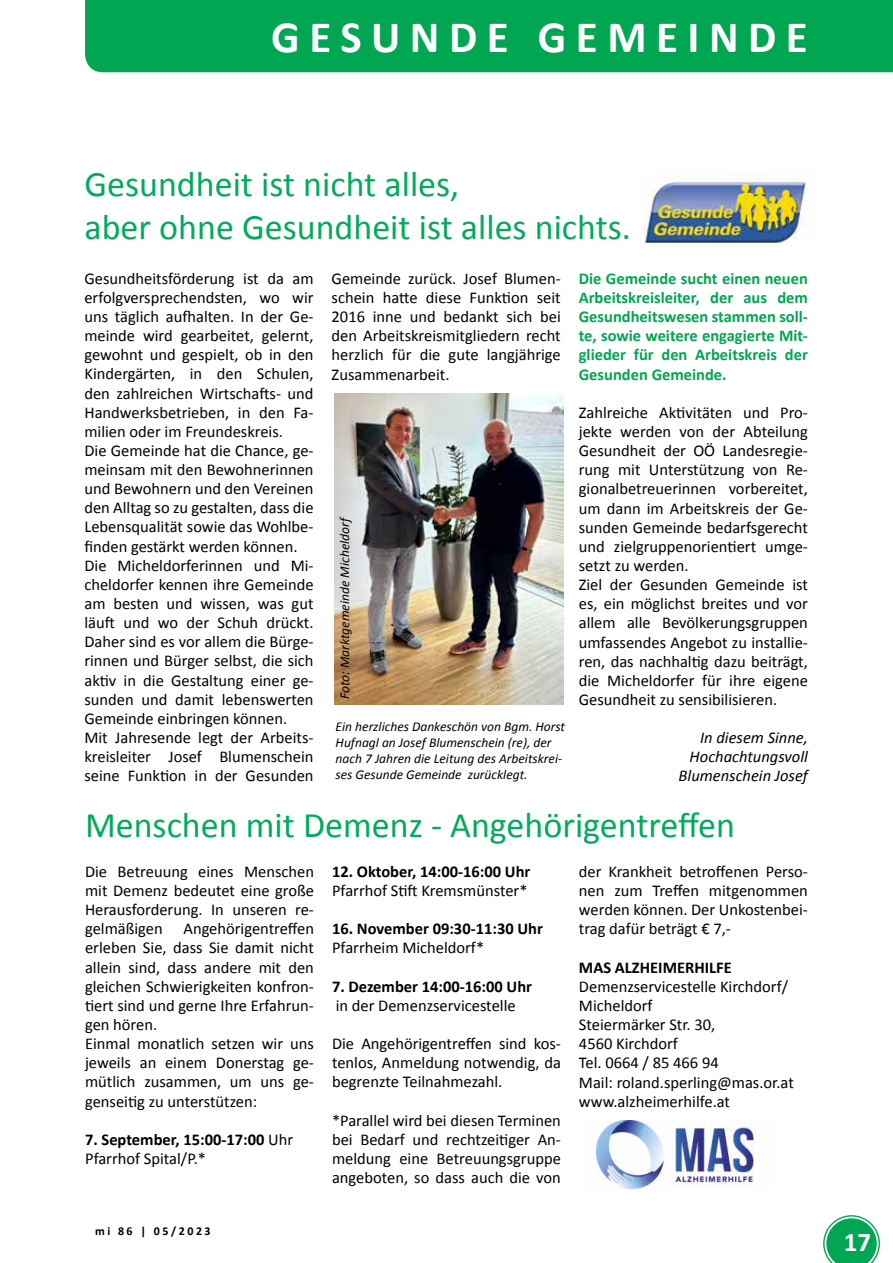
<style>
.page{position:relative;width:893px;height:1263px;background:#fff}
.page>*{position:absolute;margin:0;border:0;box-sizing:border-box;transform-origin:0 0}
.t1{font:700 45px "Calibri";letter-spacing:.21em;color:#fff}
.t2{font:36px/43.2px "Calibri";color:#00ac5b}
.t3{font:700 27px "Calibri";color:#fff}
.t4{font:16.5px/19.2px "Calibri";color:#000;text-align:justify}
.t5{font:700 16.5px/19.2px "Calibri";color:#00a651;text-align:justify}
.t6{font:700 16.5px/19.2px "Calibri";color:#000}
.t7{font:italic 16.5px/19.2px "Calibri";color:#000;text-align:right}
.t8{font:italic 13.5px/16.2px "Calibri";color:#000}
.t9{font:700 12px "Calibri";letter-spacing:.21em;color:#000}
.s1{font-weight:400}
</style>
<div class="page">
<svg style="left:823px;top:1215px;width:57px;height:48px"></svg>
<div style="left:85px;top:0;width:808px;height:72px;background:#00a651"></div>
<img style="left:595px;top:1121px;width:159px;height:68px">
<img style="left:644px;top:172px;width:170px;height:70px">
<img style="left:334px;top:393px;width:230px;height:312px">
<h1 class="t1" style="left:271px;top:8px;width:538px">GESUNDE GEMEINDE</h1>
<h2 class="t2" style="left:84px;top:162px;width:548px">Gesundheit ist nicht alles,<br>aber ohne Gesundheit ist alles nichts.</h2>
<p class="t4" style="left:84px;top:269px;width:231px;text-align:left">Gesundheitsförderung ist da am erfolgversprechendsten, wo wir uns täglich aufhalten. In der Ge&shy;meinde wird gearbeitet, gelernt, gewohnt und gespielt, ob in den<br>Kindergärten, in den Schulen, den zahlreichen Wirtschafts- und<br>Handwerksbetrieben, in den Fa&shy;milien oder im Freundeskreis.<br>Die Gemeinde hat die Chance, ge&shy;meinsam mit den Bewohnerinnen und Bewohnern und den Vereinen den Alltag so zu gestalten, dass die<br>Lebensqualität sowie das Wohlbe&shy;finden gestärkt werden können.<br>Die Micheldorferinnen und Mi&shy;cheldorfer kennen ihre Gemeinde am besten und wissen, was gut läuft und wo der Schuh drückt.<br>Daher sind es vor allem die Bürge&shy;rinnen und Bürger selbst, die sich aktiv in die Gestaltung einer ge&shy;sunden und damit lebenswerten<br>Gemeinde einbringen können.<br>Mit Jahresende legt der Arbeits&shy;kreisleiter Josef Blumenschein seine Funktion in der Gesunden</p>
<p class="t4" style="left:332px;top:269px;width:231px">Gemeinde zurück. Josef Blumen&shy;schein hatte diese Funktion seit 2016 inne und bedankt sich bei den Arbeitskreismitgliedern recht herzlich für die gute langjährige Zusammenarbeit.</p>
<p class="t5" style="left:579px;top:269px;width:231px">Die Gemeinde sucht einen neuen Arbeitskreisleiter, der aus dem Gesundheitswesen stammen soll&shy;te, sowie weitere engagierte Mit&shy;glieder für den Arbeitskreis der Gesunden Gemeinde.</p>
<p class="t4" style="left:579px;top:403px;width:231px;text-align:left">Zahlreiche Aktivitäten und Pro&shy;jekte werden von der Abteilung<br>Gesundheit der OÖ Landesregie&shy;rung mit Unterstützung von Re&shy;gionalbetreuerinnen vorbereitet, um dann im Arbeitskreis der Ge&shy;sunden Gemeinde bedarfsgerecht und zielgruppenorientiert umge&shy;setzt zu werden.<br>Ziel der Gesunden Gemeinde ist es, ein möglichst breites und vor allem alle Bevölkerungsgruppen umfassendes Angebot zu installie&shy;ren, das nachhaltig dazu beiträgt, die Micheldorfer für ihre eigene<br>Gesundheit zu sensibilisieren.</p>
<p class="t7" style="left:679px;top:727px;width:131px">In diesem Sinne,<br>Hochachtungsvoll<br>Blumenschein Josef</p>
<p class="t8" style="left:336px;top:699px;width:185px;rotate:-90deg">Foto: Marktgemeinde Micheldorf</p>
<p class="t8" style="left:336px;top:717px;width:231px">Ein herzliches Dankeschön von Bgm. Horst Hufnagl an Josef Blumenschein (re), der nach 7 Jahren die Leitung des Arbeitskrei&shy;ses Gesunde Gemeinde zurücklegt.</p>
<h2 class="t2" style="left:85px;top:804px;width:651px">Menschen mit Demenz - Angehörigentreffen</h2>
<p class="t4" style="left:85px;top:862px;width:230px">Die Betreuung eines Menschen mit Demenz bedeutet eine große Herausforderung. In unseren re&shy;gelmäßigen</p>
<p class="t4" style="left:579px;top:862px;width:230px">der Krankheit betroffenen Perso&shy;nen zum Treffen mitgenommen werden können. Der Unkostenbei&shy;trag dafür beträgt € 7,-</p>
<p class="t6" style="left:579px;top:957px;width:154px">MAS ALZHEIMERHILFE</p>
<p class="t4" style="left:579px;top:977px;width:216px;text-align:left">Demenzservicestelle Kirchdorf/<br>Micheldorf<br>Steiermärker Str. 30,<br>4560 Kirchdorf<br>Tel. 0664 / 85 466 94<br>Mail: roland.sperling@mas.or.at www.alzheimerhilfe.at</p>
<p class="t6" style="left:332px;top:862px;width:200px">12. Oktober, 14:00-16:00 Uhr</p>
<p class="t4" style="left:332px;top:881px;width:197px">Pfarrhof Stift Kremsmünster*</p>
<p class="t6" style="left:332px;top:919px;width:212px">16. November 09:30-11:30 Uhr</p>
<p class="t4" style="left:332px;top:938px;width:154px">Pfarrheim Micheldorf*</p>
<p class="t6" style="left:332px;top:977px;width:202px">7. Dezember 14:00-16:00 Uhr</p>
<p class="t4" style="left:336px;top:996px;width:181px">in der Demenzservicestelle</p>
<p class="t4" style="left:332px;top:1034px;width:230px">Die Angehörigentreffen sind kos&shy;tenlos, Anmeldung notwendig, da begrenzte Teilnahmezahl.</p>
<p class="t4" style="left:332px;top:1111px;width:230px">*Parallel wird bei diesen Terminen bei Bedarf und rechtzeitiger An&shy;meldung eine Betreuungsgruppe angeboten, so dass auch die von</p>
<p class="t4" style="left:85px;top:919px;width:230px;text-align:left;text-indent:98px">Angehörigentreffen erleben Sie, dass Sie damit nicht allein sind, dass andere mit den gleichen Schwierigkeiten konfron&shy;tiert sind und gerne Ihre Erfahrun&shy;gen hören.<br>Einmal monatlich setzen wir uns jeweils an einem Donerstag ge&shy;mütlich zusammen, um uns ge&shy;genseitig zu unterstützen:</p>
<p class="t6" style="left:85px;top:1130px;width:210px">7. September, 15:00-17:00 <span class="s1">Uhr<br>Pfarrhof Spital/P.*</span></p>
<p class="t9" style="left:95px;top:1223px;width:117px">mi 86 | 05/2023</p>
<h3 class="t3" style="left:844px;top:1225px;width:29px">17</h3>
</div>
